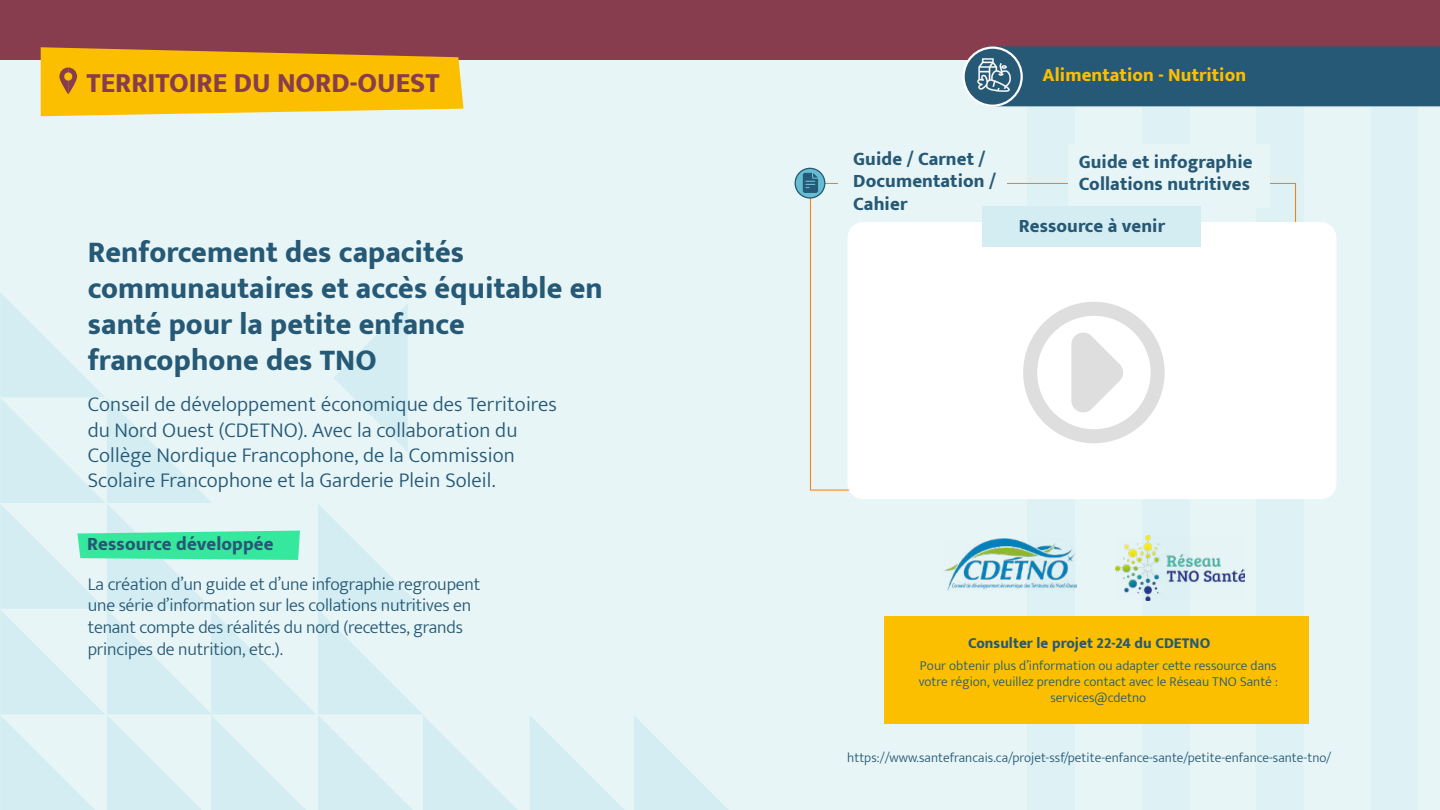
<style>
.page{position:relative;width:1440px;height:810px;background:#e8f5f7}
.page>*{position:absolute;margin:0;border:0;box-sizing:border-box;transform-origin:0 0}
.t1{font:800 30px/36px "Mukta";letter-spacing:.005em;color:#265975}
.t2{font:800 27.75px "Mukta";color:#873d4d}
.t3{font:300 21px/25.2px "Mukta";letter-spacing:.005em;color:#265975}
.t4{font:800 18.75px/22.5px "Mukta";letter-spacing:.005em;color:#265975}
.t5{font:800 18.75px "Mukta";letter-spacing:.005em;color:#fcbf00}
.t6{font:300 18px/21.8px "Mukta";letter-spacing:-.01em;color:#265975}
.t7{font:800 15px "Mukta";letter-spacing:.005em;color:#265975}
.t8{font:300 13.5px/16.2px "Mukta";letter-spacing:.005em;color:#265975;text-align:center}
</style>
<div class="page">
<div style="left:0;top:0;width:1440px;height:60px;background:#873d4d"></div>
<svg style="left:530px;top:716px;width:94px;height:94px"></svg>
<svg style="left:634px;top:716px;width:94px;height:94px"></svg>
<svg style="left:41px;top:47px;width:423px;height:69px;background:#f0b614"></svg>
<svg style="left:0;top:293px;width:517px;height:517px"></svg>
<div style="left:848px;top:222px;width:488px;height:277px;background:#fff;border-radius:16px"></div>
<svg style="left:795px;top:168px;width:30px;height:30px"></svg>
<div style="left:795px;top:168px;width:30px;height:31px;border:1px solid #265975;border-radius:50%"></div>
<svg style="left:803px;top:173px;width:15px;height:20px"></svg>
<svg style="left:962px;top:46px;width:478px;height:542px"></svg>
<div style="left:983px;top:207px;width:218px;height:40px;background:#d4edf2"></div>
<div style="left:884px;top:616px;width:425px;height:108px;background:#fcbf00"></div>
<img style="left:944px;top:538px;width:132px;height:53px">
<img style="left:1115px;top:536px;width:130px;height:65px">
<h2 class="t2" style="left:87px;top:66px;width:355px">TERRITOIRE DU NORD-OUEST</h2>
<h1 class="t1" style="left:88px;top:234px;width:517px">Renforcement des capacités communautaires et accès équitable en santé pour la petite enfance francophone des TNO</h1>
<h3 class="t3" style="left:88px;top:391px;width:471px">Conseil de développement économique des Territoires du Nord Ouest (CDETNO). Avec la collaboration du Collège Nordique Francophone, de la Commission Scolaire Francophone et la Garderie Plein Soleil.</h3>
<h3 class="t4" style="left:87px;top:532px;width:188px">Ressource développée</h3>
<h3 class="t6" style="left:88px;top:573px;width:394px">La création d’un guide et d’une infographie regroupent une série d’information sur les collations nutritives en tenant compte des réalités du nord (recettes, grands principes de nutrition, etc.).</h3>
<h3 class="t5" style="left:1042px;top:64px;width:205px">Alimentation - Nutrition</h3>
<h3 class="t4" style="left:853px;top:147px;width:144px">Guide / Carnet /<br>Documentation /<br>Cahier</h3>
<h3 class="t4" style="left:1079px;top:150px;width:175px">Guide et infographie<br>Collations nutritives</h3>
<h3 class="t4" style="left:1019px;top:214px;width:148px">Ressource à venir</h3>
<p class="t7" style="left:968px;top:634px;width:244px">Consulter le projet 22-24 du CDETNO</p>
<p class="t8" style="left:919px;top:657px;width:361px">Pour obtenir plus d’information ou adapter cette ressource dans votre région, veuillez prendre contact avec le Réseau TNO Santé : services@cdetno</p>
<p class="t8" style="left:847px;top:749px;width:485px">https://www.santefrancais.ca/projet-ssf/petite-enfance-sante/petite-enfance-sante-tno/</p>
</div>
